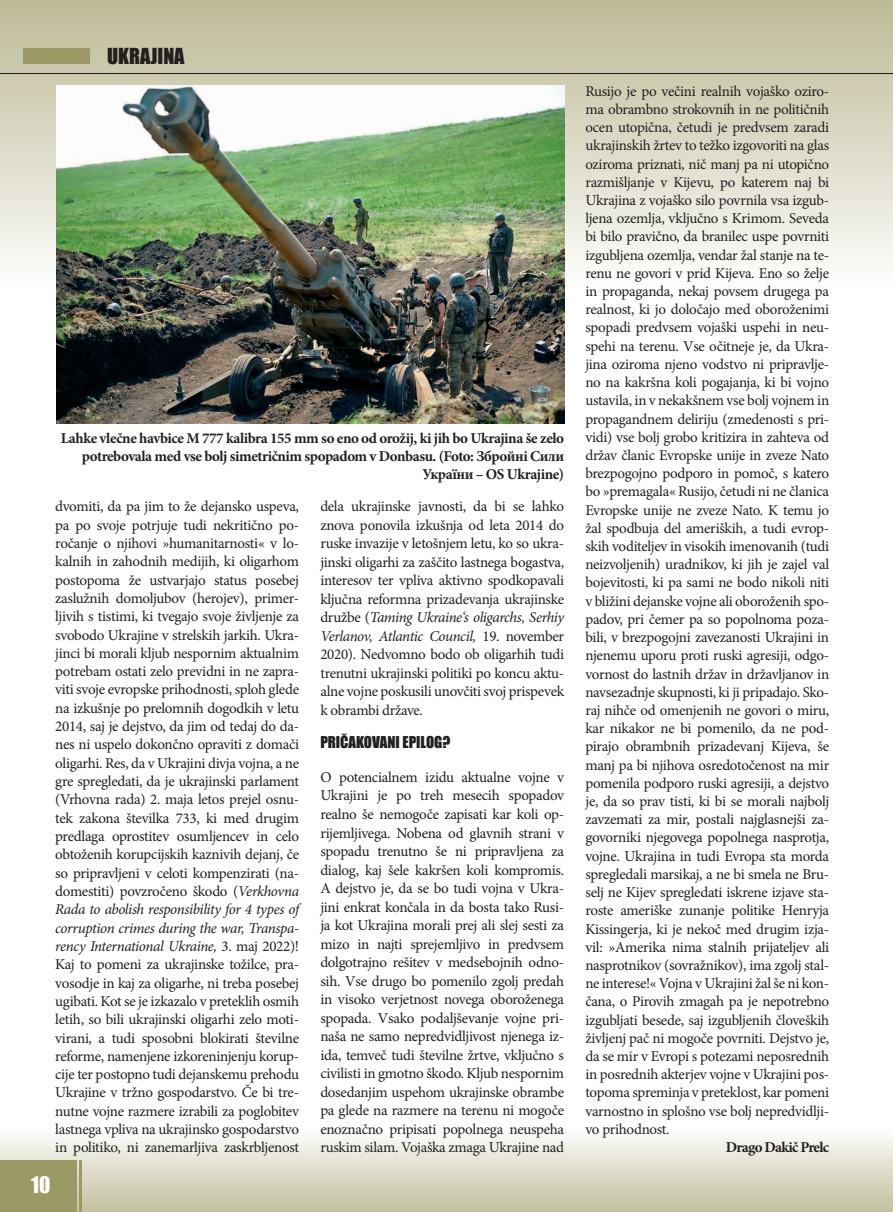
<style>
.page{position:relative;width:893px;height:1212px;background:#fff}
.page>*{position:absolute;margin:0;border:0;box-sizing:border-box;transform-origin:0 0}
.t1{font:21px "Impact";color:#fff}
.t2{font:20.25px "Impact";color:#231f20}
.t3{font:15px/18.1px "Minion Pro";letter-spacing:-.025em;color:#231f20;text-align:justify}
.t4{font:700 15px/18px "Minion Pro";letter-spacing:-.03em;color:#231f20;text-align:right}
.t5{font:15px "Impact";color:#231f20}
.t6{font:700 15px "Minion Pro";letter-spacing:-.05em;color:#231f20}
.s1{font-style:italic}
</style>
<div class="page">
<div style="left:0;top:0;width:893px;height:292px;background:linear-gradient(to bottom,#bcb995,#fdfcfc)"></div>
<div style="left:0;top:1127px;width:893px;height:85px;background:linear-gradient(to bottom,#fefefe,#c3c09f)"></div>
<hr style="left:892px;top:0;width:1px;height:60px;background:#9b9965">
<hr style="left:0;top:73px;width:893px;height:1px;background:#231f20">
<div style="left:23px;top:49px;width:66px;height:15px;background:#9b9965"></div>
<hr style="left:79px;top:1161px;width:2px;height:51px;background:#9b9965">
<div style="left:0;top:1161px;width:77px;height:51px;background:#9b9965"></div>
<img style="left:56px;top:85px;width:508px;height:339px">
<h2 class="t2" style="left:107px;top:41px;width:79px">UKRAJINA</h2>
<p class="t4" style="left:61px;top:429px;width:505px">Lahke vlečne havbice M 777 kalibra 155 mm so eno od orožij, ki jih bo Ukrajina še zelo potrebovala med vse bolj simetričnim spopadom v Donbasu. (Foto: Збройні Cили<br>України – OS Ukrajine)</p>
<p class="t3" style="left:55px;top:497px;width:245px">dvomiti, da pa jim to že dejansko uspeva, pa po svoje potrjuje tudi nekritično po&shy;ročanje o njihovi »humanitarnosti« v lo&shy;kalnih in zahodnih medijih, ki oligarhom postopoma že ustvarjajo status posebej zaslužnih domoljubov (herojev), primer&shy;ljivih s tistimi, ki tvegajo svoje življenje za svobodo Ukrajine v strelskih jarkih. Ukra&shy;jinci bi morali kljub nespornim aktualnim potrebam ostati zelo previdni in ne zapra&shy;viti svoje evropske prihodnosti, sploh glede na izkušnje po prelomnih dogodkih v letu 2014, saj je dejstvo, da jim od tedaj do da&shy;nes ni uspelo dokončno opraviti z domači oligarhi. Res, da v Ukrajini divja vojna, a ne gre spregledati, da je ukrajinski parlament (Vrhovna rada) 2. maja letos prejel osnu&shy;tek zakona številka 733, ki med drugim predlaga oprostitev osumljencev in celo obtoženih korupcijskih kaznivih dejanj, če so pripravljeni v celoti kompenzirati (na&shy;domestiti) povzročeno škodo (<span class="s1">Verkhovna Rada to abolish responsibility for 4 types of corruption crimes during the war, Transpa&shy;rency International Ukraine,</span> 3. maj 2022)!<br>Kaj to pomeni za ukrajinske tožilce, pra&shy;vosodje in kaj za oligarhe, ni treba posebej ugibati. Kot se je izkazalo v preteklih osmih letih, so bili ukrajinski oligarhi zelo moti&shy;virani, a tudi sposobni blokirati številne reforme, namenjene izkoreninjenju korup&shy;cije ter postopno tudi dejanskemu prehodu Ukrajine v tržno gospodarstvo. Če bi tre&shy;nutne vojne razmere izrabili za poglobitev lastnega vpliva na ukrajinsko gospodarstvo in politiko, ni zanemarljiva zaskrbljenost</p>
<p class="t3" style="left:320px;top:497px;width:245px">dela ukrajinske javnosti, da bi se lahko znova ponovila izkušnja od leta 2014 do ruske invazije v letošnjem letu, ko so ukra&shy;jinski oligarhi za zaščito lastnega bogastva, interesov ter vpliva aktivno spodkopavali ključna reformna prizadevanja ukrajinske družbe (<span class="s1">Taming Ukraine‘s oligarchs, Serhiy Verlanov, Atlantic Council,</span> 19. november 2020). Nedvomno bodo ob oligarhih tudi trenutni ukrajinski politiki po koncu aktu&shy;alne vojne poskusili unovčiti svoj prispevek k obrambi države.</p>
<p class="t5" style="left:320px;top:731px;width:132px">PRIČAKOVANI EPILOG?</p>
<p class="t3" style="left:320px;top:768px;width:245px">O potencialnem izidu aktualne vojne v Ukrajini je po treh mesecih spopadov realno še nemogoče zapisati kar koli op&shy;rijemljivega. Nobena od glavnih strani v spopadu trenutno še ni pripravljena za dialog, kaj šele kakršen koli kompromis.<br>A dejstvo je, da se bo tudi vojna v Ukra&shy;jini enkrat končala in da bosta tako Rusi&shy;ja kot Ukrajina morali prej ali slej sesti za mizo in najti sprejemljivo in predvsem dolgotrajno rešitev v medsebojnih odno&shy;sih. Vse drugo bo pomenilo zgolj predah in visoko verjetnost novega oboroženega spopada. Vsako podaljševanje vojne pri&shy;naša ne samo nepredvidljivost njenega iz&shy;ida, temveč tudi številne žrtve, vključno s civilisti in gmotno škodo. Kljub nespornim dosedanjim uspehom ukrajinske obrambe pa glede na razmere na terenu ni mogoče enoznačno pripisati popolnega neuspeha ruskim silam. Vojaška zmaga Ukrajine nad</p>
<h1 class="t1" style="left:31px;top:1168px;width:21px">10</h1>
<p class="t3" style="left:585px;top:82px;width:245px">Rusijo je po večini realnih vojaško oziro&shy;ma obrambno strokovnih in ne političnih ocen utopična, četudi je predvsem zaradi ukrajinskih žrtev to težko izgovoriti na glas oziroma priznati, nič manj pa ni utopično razmišljanje v Kijevu, po katerem naj bi Ukrajina z vojaško silo povrnila vsa izgub&shy;ljena ozemlja, vključno s Krimom. Seveda bi bilo pravično, da branilec uspe povrniti izgubljena ozemlja, vendar žal stanje na te&shy;renu ne govori v prid Kijeva. Eno so želje in propaganda, nekaj povsem drugega pa realnost, ki jo določajo med oboroženimi spopadi predvsem vojaški uspehi in neu&shy;spehi na terenu. Vse očitneje je, da Ukra&shy;jina oziroma njeno vodstvo ni pripravlje&shy;no na kakršna koli pogajanja, ki bi vojno ustavila, in v nekakšnem vse bolj vojnem in propagandnem deliriju (zmedenosti s pri&shy;vidi) vse bolj grobo kritizira in zahteva od držav članic Evropske unije in zveze Nato brezpogojno podporo in pomoč, s katero bo »premagala« Rusijo, četudi ni ne članica Evropske unije ne zveze Nato. K temu jo žal spodbuja del ameriških, a tudi evrop&shy;skih voditeljev in visokih imenovanih (tudi neizvoljenih) uradnikov, ki jih je zajel val bojevitosti, ki pa sami ne bodo nikoli niti v bližini dejanske vojne ali oboroženih spo&shy;padov, pri čemer pa so popolnoma poza&shy;bili, v brezpogojni zavezanosti Ukrajini in njenemu uporu proti ruski agresiji, odgo&shy;vornost do lastnih držav in državljanov in navsezadnje skupnosti, ki ji pripadajo. Sko&shy;raj nihče od omenjenih ne govori o miru, kar nikakor ne bi pomenilo, da ne pod&shy;pirajo obrambnih prizadevanj Kijeva, še manj pa bi njihova osredotočenost na mir pomenila podporo ruski agresiji, a dejstvo je, da so prav tisti, ki bi se morali najbolj zavzemati za mir, postali najglasnejši za&shy;govorniki njegovega popolnega nasprotja, vojne. Ukrajina in tudi Evropa sta morda spregledali marsikaj, a ne bi smela ne Bru&shy;selj ne Kijev spregledati iskrene izjave sta&shy;roste ameriške zunanje politike Henryja Kissingerja, ki je nekoč med drugim izja&shy;vil: »Amerika nima stalnih prijateljev ali nasprotnikov (sovražnikov), ima zgolj stal&shy;ne interese!« Vojna v Ukrajini žal še ni kon&shy;čana, o Pirovih zmagah pa je nepotrebno izgubljati besede, saj izgubljenih človeških življenj pač ni mogoče povrniti. Dejstvo je, da se mir v Evropi s potezami neposrednih in posrednih akterjev vojne v Ukrajini pos&shy;topoma spreminja v preteklost, kar pomeni varnostno in splošno vse bolj nepredvidlji&shy;vo prihodnost.</p>
<p class="t6" style="left:726px;top:1137px;width:105px">Drago Dakič Prelc</p>
</div>
